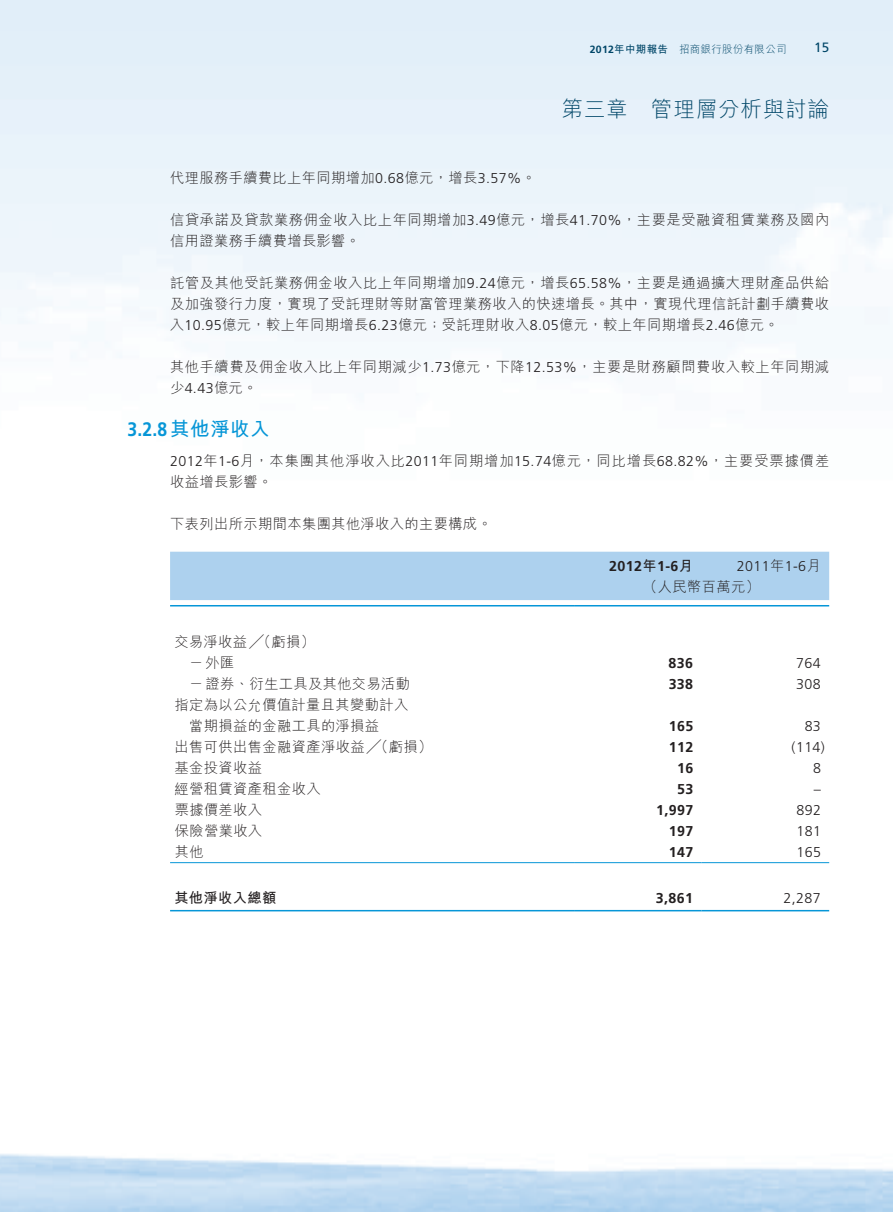
<style>
.page{position:relative;width:893px;height:1212px;background:#fff}
.page>*{position:absolute;margin:0;border:0;box-sizing:border-box;transform-origin:0 0}
.t1{font:300 21.75px "M Hei HK";letter-spacing:.03em;color:#004668}
.t2{font:700 19.5px "Frutiger LT Std";color:#0696d7;scale:.9 1}
.t3{font:300 14.25px/21px "M Hei HK";letter-spacing:.03em;color:#231f20}
.t4{font:300 14.25px/21px "M Hei HK";letter-spacing:.065em;color:#231f20}
.t5{font:700 14.25px "Frutiger LT Std";letter-spacing:.03em;color:#231f20}
.t6{font:300 14.25px "Frutiger LT Std";letter-spacing:.03em;color:#231f20}
.t7{font:700 14.25px "M Hei HK";letter-spacing:.03em;color:#231f20}
.t8{font:13.5px "Frutiger LT Std";color:#004668}
.t9{font:300 10.5px "M Hei HK";letter-spacing:.03em;color:#004668}
.s1{font-family:"Frutiger LT Std";font-weight:700}
.s2{font-weight:700}
.s3{font-family:"Frutiger LT Std"}
.s4{font-family:"M Hei HK"}
</style>
<div class="page">
<div style="left:170px;top:552px;width:659px;height:48px;background:#add1ee"></div>
<hr style="left:170px;top:605px;width:404px;height:1px;background:#0696d7">
<hr style="left:574px;top:605px;width:255px;height:1px;background:#0696d7">
<hr style="left:170px;top:862px;width:404px;height:1px;background:#0696d7">
<hr style="left:574px;top:862px;width:128px;height:1px;background:#0696d7">
<hr style="left:702px;top:862px;width:127px;height:1px;background:#0696d7">
<hr style="left:170px;top:910px;width:404px;height:1px;background:#0696d7">
<hr style="left:574px;top:910px;width:128px;height:1px;background:#0696d7">
<hr style="left:702px;top:910px;width:127px;height:1px;background:#0696d7">
<p class="t9" style="left:590px;top:41px;width:198px"><span class="s1">2012</span><span class="s2">年中期報告</span> 招商銀行股份有限公司</p>
<p class="t8" style="left:814px;top:40px;width:17px">15</p>
<h1 class="t1" style="left:561px;top:94px;width:269px">第三章 管理層分析與討論</h1>
<p class="t3" style="left:170px;top:167px;width:367px">代理服務手續費比上年同期增加<span class="s3">0.68</span>億元，增長<span class="s3">3.57%</span>。</p>
<p class="t3" style="left:170px;top:209px;width:661px">信貸承諾及貸款業務佣金收入比上年同期增加<span class="s3">3.49</span>億元，增長<span class="s3">41.70%</span>，主要是受融資租賃業務及國內信用證業務手續費增長影響。</p>
<p class="t3" style="left:170px;top:272px;width:661px;text-align:justify">託管及其他受託業務佣金收入比上年同期增加<span class="s3">9.24</span>億元，增長<span class="s3">65.58%</span>，主要是通過擴大理財產品供給及加強發行力度，實現了受託理財等財富管理業務收入的快速增長。其中，實現代理信託計劃手續費收入<span class="s3">10.95</span>億元，較上年同期增長<span class="s3">6.23</span>億元；受託理財收入<span class="s3">8.05</span>億元，較上年同期增長<span class="s3">2.46</span>億元。</p>
<p class="t3" style="left:170px;top:356px;width:661px">其他手續費及佣金收入比上年同期減少<span class="s3">1.73</span>億元，下降<span class="s3">12.53%</span>，主要是財務顧問費收入較上年同期減少<span class="s3">4.43</span>億元。</p>
<h2 class="t2" style="left:128px;top:418px;width:160px">3.2.8<span class="s4">其他淨收入</span></h2>
<p class="t4" style="left:170px;top:450px;width:661px"><span class="s3">2012</span>年<span class="s3">1-6</span>月，本集團其他淨收入比<span class="s3">2011</span>年同期增加<span class="s3">15.74</span>億元，同比增長<span class="s3">68.82%</span>，主要受票據價差收益增長影響。</p>
<p class="t3" style="left:170px;top:513px;width:323px">下表列出所示期間本集團其他淨收入的主要構成。</p>
<p class="t5" style="left:609px;top:557px;width:85px">2012<span class="s4">年</span>1-6<span class="s4">月</span></p>
<p class="t6" style="left:737px;top:558px;width:85px">2011<span class="s4">年</span>1-6<span class="s4">月</span></p>
<p class="t3" style="left:643px;top:576px;width:118px">（人民幣百萬元）</p>
<p class="t3" style="left:189px;top:630px;width:128px;text-indent:-15px">交易淨收益╱（虧損）－外匯</p>
<p class="t5" style="left:669px;top:654px;width:26px">836</p>
<p class="t6" style="left:796px;top:655px;width:26px">764</p>
<p class="t3" style="left:189px;top:672px;width:223px">－證券、衍生工具及其他交易活動</p>
<p class="t5" style="left:669px;top:675px;width:26px">338</p>
<p class="t6" style="left:796px;top:676px;width:26px">308</p>
<p class="t3" style="left:189px;top:693px;width:221px;text-indent:-15px">指定為以公允價值計量且其變動計入當期損益的金融工具的淨損益</p>
<p class="t5" style="left:669px;top:717px;width:26px">165</p>
<p class="t6" style="left:805px;top:718px;width:18px">83</p>
<p class="t3" style="left:175px;top:735px;width:259px">出售可供出售金融資產淨收益╱（虧損）</p>
<p class="t5" style="left:669px;top:738px;width:26px">112</p>
<p class="t6" style="left:792px;top:739px;width:35px">(114)</p>
<p class="t3" style="left:175px;top:756px;width:89px">基金投資收益</p>
<p class="t5" style="left:677px;top:759px;width:18px">16</p>
<p class="t6" style="left:813px;top:760px;width:9px">8</p>
<p class="t3" style="left:175px;top:777px;width:148px">經營租賃資產租金收入</p>
<p class="t5" style="left:677px;top:780px;width:18px">53</p>
<p class="t6" style="left:814px;top:781px;width:9px">–</p>
<p class="t3" style="left:175px;top:798px;width:89px">票據價差收入</p>
<p class="t5" style="left:656px;top:801px;width:39px">1,997</p>
<p class="t6" style="left:796px;top:802px;width:26px">892</p>
<p class="t3" style="left:175px;top:819px;width:89px">保險營業收入</p>
<p class="t5" style="left:669px;top:822px;width:26px">197</p>
<p class="t6" style="left:796px;top:823px;width:26px">181</p>
<p class="t3" style="left:175px;top:840px;width:30px">其他</p>
<p class="t5" style="left:669px;top:843px;width:26px">147</p>
<p class="t6" style="left:796px;top:844px;width:26px">165</p>
<p class="t7" style="left:174px;top:888px;width:104px">其他淨收入總額</p>
<p class="t5" style="left:656px;top:890px;width:39px">3,861</p>
<p class="t6" style="left:783px;top:890px;width:39px">2,287</p>
</div>
